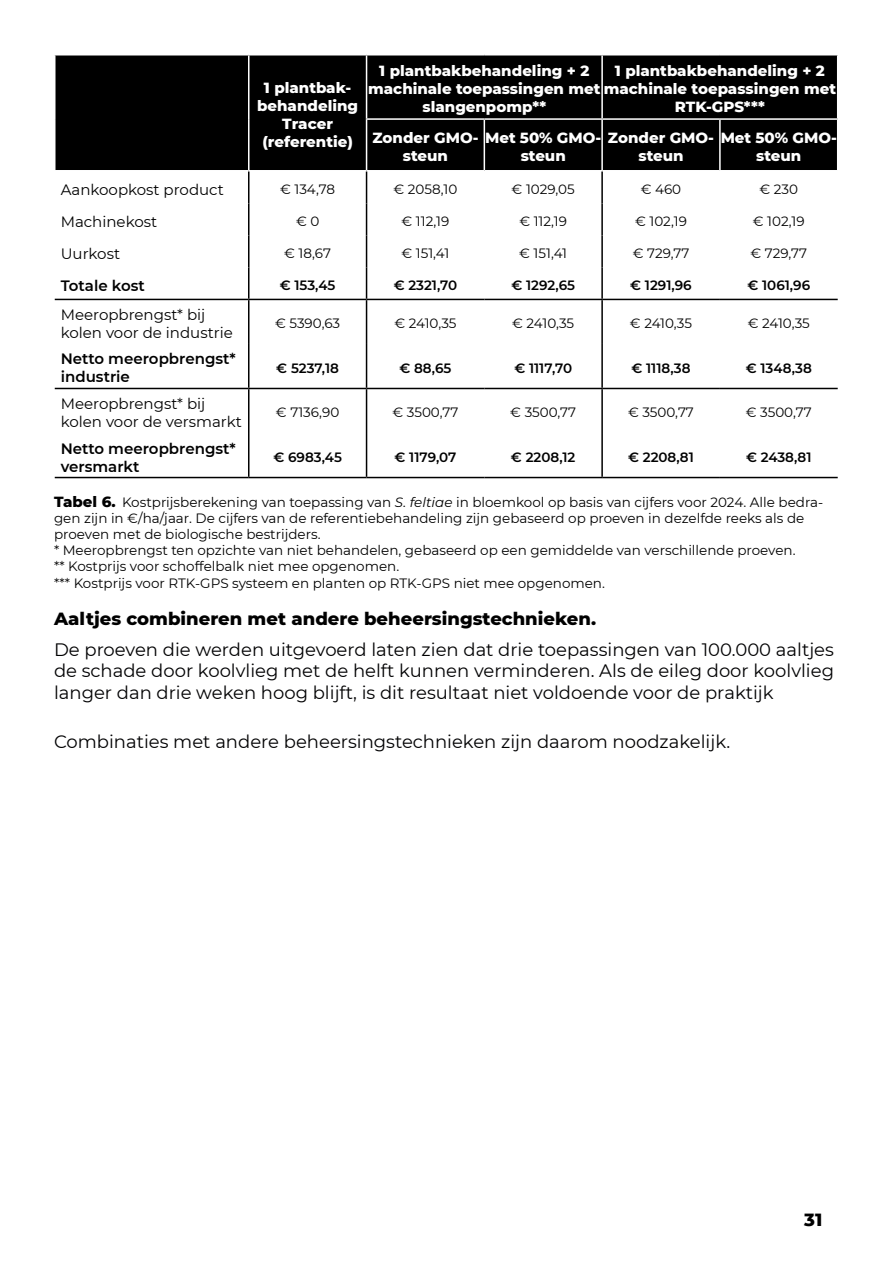
<style>
.page{position:relative;width:893px;height:1263px;background:#fff}
.page>*{position:absolute;margin:0;border:0;box-sizing:border-box;transform-origin:0 0}
.t1{font:18px/21.6px "Montserrat";color:#020203;text-align:justify}
.t2{font:800 18px "Montserrat";color:#000}
.t3{font:800 15px/18px "Montserrat";color:#fff;text-align:center}
.t4{font:15px/18px "Montserrat";color:#000}
.t5{font:600 15px/18px "Montserrat";color:#000}
.t6{font:13.5px/16.2px "Montserrat";color:#000}
.t7{font:600 13.5px "Montserrat";color:#000}
.s1{font-weight:800;font-size:15px}
.s2{font-style:italic}
</style>
<div class="page">
<div style="left:56px;top:56px;width:781px;height:114px;background:#000"></div>
<hr style="left:248px;top:56px;width:1px;height:63px;background:#fff">
<hr style="left:366px;top:56px;width:1px;height:62px;background:#fff">
<hr style="left:601px;top:56px;width:2px;height:62px;background:#fff">
<hr style="left:248px;top:119px;width:1px;height:51px;background:#fff">
<hr style="left:366px;top:118px;width:118px;height:2px;background:#fff">
<hr style="left:366px;top:120px;width:1px;height:50px;background:#fff">
<hr style="left:484px;top:118px;width:118px;height:2px;background:#fff">
<hr style="left:484px;top:120px;width:1px;height:50px;background:#fff">
<hr style="left:602px;top:118px;width:118px;height:2px;background:#fff">
<hr style="left:601px;top:120px;width:2px;height:50px;background:#fff">
<hr style="left:720px;top:118px;width:118px;height:2px;background:#fff">
<hr style="left:719px;top:120px;width:2px;height:50px;background:#fff">
<hr style="left:249px;top:477px;width:118px;height:1px;background:#000">
<hr style="left:602px;top:477px;width:118px;height:1px;background:#000">
<hr style="left:720px;top:477px;width:118px;height:1px;background:#000">
<hr style="left:249px;top:299px;width:118px;height:1px;background:#000">
<hr style="left:602px;top:299px;width:118px;height:1px;background:#000">
<hr style="left:720px;top:299px;width:118px;height:1px;background:#000">
<hr style="left:249px;top:388px;width:118px;height:1px;background:#000">
<hr style="left:602px;top:388px;width:118px;height:1px;background:#000">
<hr style="left:720px;top:388px;width:118px;height:1px;background:#000">
<hr style="left:248px;top:171px;width:1px;height:32px;background:#000">
<hr style="left:248px;top:203px;width:1px;height:32px;background:#000">
<hr style="left:248px;top:235px;width:1px;height:32px;background:#000">
<hr style="left:248px;top:267px;width:1px;height:32px;background:#000">
<hr style="left:55px;top:299px;width:194px;height:1px;background:#000">
<hr style="left:248px;top:300px;width:1px;height:44px;background:#000">
<hr style="left:248px;top:344px;width:1px;height:44px;background:#000">
<hr style="left:55px;top:388px;width:194px;height:1px;background:#000">
<hr style="left:248px;top:389px;width:1px;height:44px;background:#000">
<hr style="left:248px;top:433px;width:1px;height:44px;background:#000">
<hr style="left:55px;top:477px;width:194px;height:1px;background:#000">
<hr style="left:366px;top:171px;width:1px;height:32px;background:#000">
<hr style="left:601px;top:171px;width:2px;height:32px;background:#000">
<hr style="left:366px;top:203px;width:1px;height:32px;background:#000">
<hr style="left:601px;top:203px;width:2px;height:32px;background:#000">
<hr style="left:366px;top:235px;width:1px;height:32px;background:#000">
<hr style="left:601px;top:235px;width:2px;height:32px;background:#000">
<hr style="left:366px;top:267px;width:1px;height:32px;background:#000">
<hr style="left:601px;top:267px;width:2px;height:32px;background:#000">
<hr style="left:367px;top:299px;width:117px;height:1px;background:#000">
<hr style="left:366px;top:300px;width:1px;height:44px;background:#000">
<hr style="left:484px;top:299px;width:118px;height:1px;background:#000">
<hr style="left:601px;top:300px;width:2px;height:44px;background:#000">
<hr style="left:366px;top:344px;width:1px;height:44px;background:#000">
<hr style="left:601px;top:344px;width:2px;height:44px;background:#000">
<hr style="left:367px;top:388px;width:117px;height:1px;background:#000">
<hr style="left:366px;top:389px;width:1px;height:44px;background:#000">
<hr style="left:484px;top:388px;width:118px;height:1px;background:#000">
<hr style="left:601px;top:389px;width:2px;height:44px;background:#000">
<hr style="left:366px;top:433px;width:1px;height:44px;background:#000">
<hr style="left:601px;top:433px;width:2px;height:44px;background:#000">
<hr style="left:367px;top:477px;width:117px;height:1px;background:#000">
<hr style="left:484px;top:477px;width:118px;height:1px;background:#000">
<p class="t3" style="left:257px;top:78px;width:103px">1 plantbak&shy;behandeling<br>Tracer (referentie)</p>
<p class="t3" style="left:379px;top:61px;width:212px">1 plantbakbehandeling + 2</p>
<p class="t3" style="left:368px;top:79px;width:470px">machinale toepassingen met machinale toepassingen met</p>
<p class="t3" style="left:422px;top:97px;width:125px">slangenpomp**</p>
<p class="t3" style="left:615px;top:61px;width:212px">1 plantbakbehandeling + 2</p>
<p class="t3" style="left:372px;top:90px;width:466px;line-height:31px;text-align:left;text-indent:303px">RTK-GPS***<br>Zonder GMO- Met 50% GMO- Zonder GMO- Met 50% GMO-</p>
<p class="t3" style="left:403px;top:146px;width:47px">steun</p>
<p class="t3" style="left:521px;top:146px;width:47px">steun</p>
<p class="t3" style="left:638px;top:146px;width:47px">steun</p>
<p class="t3" style="left:756px;top:146px;width:47px">steun</p>
<p class="t4" style="left:61px;top:180px;width:165px">Aankoopkost product</p>
<p class="t6" style="left:280px;top:181px;width:57px">€ 134,78</p>
<p class="t6" style="left:394px;top:181px;width:65px">€ 2058,10</p>
<p class="t6" style="left:512px;top:181px;width:65px">€ 1029,05</p>
<p class="t6" style="left:641px;top:181px;width:42px">€ 460</p>
<p class="t6" style="left:759px;top:181px;width:40px">€ 230</p>
<p class="t4" style="left:61px;top:212px;width:98px">Machinekost</p>
<p class="t6" style="left:296px;top:213px;width:25px">€ 0</p>
<p class="t6" style="left:402px;top:213px;width:49px">€ 112,19</p>
<p class="t6" style="left:519px;top:213px;width:49px">€ 112,19</p>
<p class="t6" style="left:635px;top:213px;width:53px">€ 102,19</p>
<p class="t6" style="left:753px;top:213px;width:53px">€ 102,19</p>
<p class="t4" style="left:61px;top:244px;width:61px">Uurkost</p>
<p class="t6" style="left:284px;top:245px;width:48px">€ 18,67</p>
<p class="t6" style="left:401px;top:245px;width:49px">€ 151,41</p>
<p class="t6" style="left:519px;top:245px;width:49px">€ 151,41</p>
<p class="t6" style="left:633px;top:245px;width:58px">€ 729,77</p>
<p class="t6" style="left:750px;top:245px;width:58px">€ 729,77</p>
<p class="t5" style="left:61px;top:276px;width:86px">Totale kost</p>
<p class="t7" style="left:280px;top:276px;width:57px">€ 153,45</p>
<p class="t7" style="left:394px;top:276px;width:65px">€ 2321,70</p>
<p class="t7" style="left:511px;top:276px;width:65px">€ 1292,65</p>
<p class="t7" style="left:630px;top:276px;width:63px">€ 1291,96</p>
<p class="t7" style="left:747px;top:276px;width:64px">€ 1061,96</p>
<p class="t4" style="left:61px;top:305px;width:174px">Meeropbrengst* bij kolen voor de industrie</p>
<p class="t6" style="left:275px;top:315px;width:67px">€ 5390,63</p>
<p class="t6" style="left:394px;top:315px;width:64px">€ 2410,35</p>
<p class="t6" style="left:512px;top:315px;width:64px">€ 2410,35</p>
<p class="t6" style="left:630px;top:315px;width:64px">€ 2410,35</p>
<p class="t6" style="left:748px;top:315px;width:64px">€ 2410,35</p>
<p class="t5" style="left:61px;top:349px;width:176px">Netto meeropbrengst* industrie</p>
<p class="t7" style="left:276px;top:358px;width:64px">€ 5237,18</p>
<p class="t7" style="left:399px;top:358px;width:53px">€ 88,65</p>
<p class="t7" style="left:514px;top:358px;width:59px">€ 1117,70</p>
<p class="t7" style="left:631px;top:358px;width:61px">€ 1118,38</p>
<p class="t7" style="left:746px;top:358px;width:68px">€ 1348,38</p>
<p class="t4" style="left:61px;top:394px;width:183px">Meeropbrengst* bij kolen voor de versmarkt</p>
<p class="t6" style="left:276px;top:404px;width:65px">€ 7136,90</p>
<p class="t6" style="left:393px;top:404px;width:67px">€ 3500,77</p>
<p class="t6" style="left:510px;top:404px;width:67px">€ 3500,77</p>
<p class="t6" style="left:628px;top:404px;width:67px">€ 3500,77</p>
<p class="t6" style="left:746px;top:404px;width:67px">€ 3500,77</p>
<p class="t5" style="left:61px;top:438px;width:176px">Netto meeropbrengst* versmarkt</p>
<p class="t7" style="left:273px;top:447px;width:70px">€ 6983,45</p>
<p class="t7" style="left:394px;top:447px;width:63px">€ 1179,07</p>
<p class="t7" style="left:511px;top:447px;width:66px">€ 2208,12</p>
<p class="t7" style="left:628px;top:447px;width:67px">€ 2208,81</p>
<p class="t7" style="left:746px;top:447px;width:67px">€ 2438,81</p>
<p class="t6" style="left:54px;top:493px;width:771px"><span class="s1">Tabel 6.</span> Kostprijsberekening van toepassing van <span class="s2">S. feltiae</span> in bloemkool op basis van cijfers voor 2024. Alle bedra&shy;gen zijn in €/ha/jaar. De cijfers van de referentiebehandeling zijn gebaseerd op proeven in dezelfde reeks als de proeven met de biologische bestrijders.<br>* Meeropbrengst ten opzichte van niet behandelen, gebaseerd op een gemiddelde van verschillende proeven.<br>** Kostprijs voor schoffelbalk niet mee opgenomen.<br>*** Kostprijs voor RTK-GPS systeem en planten op RTK-GPS niet mee opgenomen.</p>
<h1 class="t2" style="left:54px;top:606px;width:544px">Aaltjes combineren met andere beheersingstechnieken.</h1>
<p class="t1" style="left:54px;top:638px;width:781px">De proeven die werden uitgevoerd laten zien dat drie toepassingen van 100.000 aaltjes de schade door koolvlieg met de helft kunnen verminderen. Als de eileg door koolvlieg langer dan drie weken hoog blijft, is dit resultaat niet voldoende voor de praktijk</p>
<h1 class="t1" style="left:54px;top:730px;width:678px">Combinaties met andere beheersingstechnieken zijn daarom noodzakelijk.</h1>
<h1 class="t2" style="left:804px;top:1207px;width:20px">31</h1>
</div>
